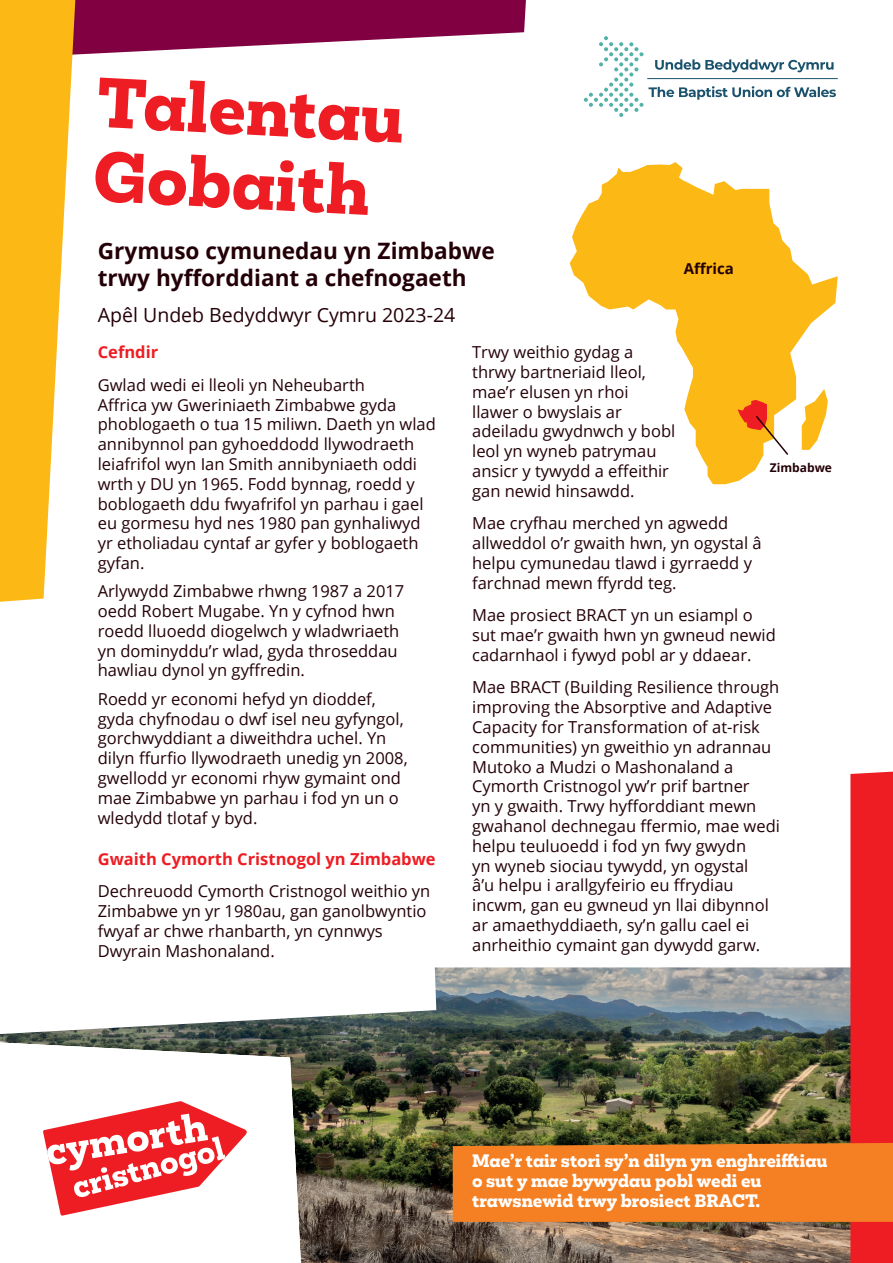
<style>
.page{position:relative;width:893px;height:1263px;background:#fff}
.page>*{position:absolute;margin:0;border:0;box-sizing:border-box;transform-origin:0 0}
.t1{font:800 64.8px/73.9px "Mokoko";color:#ee1d23}
.t2{font:700 22.65px/27.2px "Open Sans";color:#230007}
.t3{font:19.5px "Open Sans";color:#230007}
.t4{font:16.5px/19.8px "Open Sans";color:#230007}
.t5{font:800 16.5px/19.8px "Mokoko";color:#fff}
.t6{font:700 16.5px "Open Sans";color:#ee1d23}
.t7{font:700 15px "Open Sans";color:#230007}
.t8{font:700 12px "Open Sans";color:#230007}
</style>
<div class="page">
<img style="left:0;top:967px;width:453px;height:296px">
<hr style="left:648px;top:78px;width:189px;height:1px;background:#1a526c">
<svg style="left:584px;top:36px;width:252px;height:81px"></svg>
<svg style="left:75px;top:0;width:451px;height:55px"></svg>
<svg style="left:0;top:0;width:75px;height:602px;fill:#fcb814"></svg>
<img style="left:453px;top:772px;width:440px;height:491px">
<svg style="left:570px;top:162px;width:268px;height:322px;fill:#fcb814"></svg>
<svg style="left:738px;top:400px;width:52px;height:57px"></svg>
<svg style="left:0;top:1042px;width:301px;height:221px"></svg>
<svg style="left:43px;top:1101px;width:204px;height:114px"></svg>
<h1 class="t1" style="left:99px;top:66px;width:309px;rotate:3deg">Talentau<br>Gobaith</h1>
<h2 class="t2" style="left:98px;top:237px;width:398px">Grymuso cymunedau yn Zimbabwe trwy hyfforddiant a chefnogaeth</h2>
<p class="t3" style="left:98px;top:301px;width:359px">Apêl Undeb Bedyddwyr Cymru 2023-24</p>
<p class="t6" style="left:98px;top:340px;width:62px">Cefndir</p>
<p class="t4" style="left:98px;top:374px;width:340px">Gwlad wedi ei lleoli yn Neheubarth<br>Affrica yw Gweriniaeth Zimbabwe gyda phoblogaeth o tua 15 miliwn. Daeth yn wlad annibynnol pan gyhoeddodd llywodraeth leiafrifol wyn Ian Smith annibyniaeth oddi wrth y DU yn 1965. Fodd bynnag, roedd y boblogaeth ddu fwyafrifol yn parhau i gael eu gormesu hyd nes 1980 pan gynhaliwyd yr etholiadau cyntaf ar gyfer y boblogaeth gyfan.</p>
<p class="t4" style="left:98px;top:581px;width:308px">Arlywydd Zimbabwe rhwng 1987 a 2017 oedd Robert Mugabe. Yn y cyfnod hwn roedd lluoedd diogelwch y wladwriaeth yn dominyddu’r wlad, gyda throseddau hawliau dynol yn gyffredin.</p>
<p class="t4" style="left:98px;top:688px;width:311px">Roedd yr economi hefyd yn dioddef, gyda chyfnodau o dwf isel neu gyfyngol, gorchwyddiant a diweithdra uchel. Yn dilyn ffurfio llywodraeth unedig yn 2008, gwellodd yr economi rhyw gymaint ond mae Zimbabwe yn parhau i fod yn un o wledydd tlotaf y byd.</p>
<p class="t6" style="left:98px;top:847px;width:339px">Gwaith Cymorth Cristnogol yn Zimbabwe</p>
<p class="t4" style="left:98px;top:881px;width:334px">Dechreuodd Cymorth Cristnogol weithio yn Zimbabwe yn yr 1980au, gan ganolbwyntio fwyaf ar chwe rhanbarth, yn cynnwys Dwyrain Mashonaland.</p>
<p class="t7" style="left:684px;top:258px;width:52px">Affrica</p>
<p class="t4" style="left:472px;top:342px;width:205px">Trwy weithio gydag a thrwy bartneriaid lleol, mae’r elusen yn rhoi llawer o bwyslais ar adeiladu gwydnwch y bobl leol yn wyneb patrymau ansicr y tywydd a effeithir gan newid hinsawdd.</p>
<p class="t4" style="left:472px;top:513px;width:291px">Mae cryfhau merched yn agwedd allweddol o’r gwaith hwn, yn ogystal â helpu cymunedau tlawd i gyrraedd y farchnad mewn ffyrdd teg.</p>
<p class="t4" style="left:472px;top:605px;width:305px">Mae prosiect BRACT yn un esiampl o sut mae’r gwaith hwn yn gwneud newid cadarnhaol i fywyd pobl ar y ddaear.</p>
<p class="t4" style="left:472px;top:677px;width:309px">Mae BRACT (Building Resilience through improving the Absorptive and Adaptive Capacity for Transformation of at-risk communities) yn gweithio yn adrannau Mutoko a Mudzi o Mashonaland a Cymorth Cristnogol yw’r prif bartner<br>yn y gwaith. Trwy hyfforddiant mewn gwahanol dechnegau ffermio, mae wedi helpu teuluoedd i fod yn fwy gwydn<br>yn wyneb siociau tywydd, yn ogystal<br>â’u helpu i arallgyfeirio eu ffrydiau incwm, gan eu gwneud yn llai dibynnol ar amaethyddiaeth, sy’n gallu cael ei anrheithio cymaint gan dywydd garw.</p>
<p class="t8" style="left:770px;top:459px;width:64px">Zimbabwe</p>
<p class="t5" style="left:472px;top:1151px;width:357px">Mae’r tair stori sy’n dilyn yn enghreifftiau o sut y mae bywydau pobl wedi eu trawsnewid trwy brosiect BRACT.</p>
</div>
